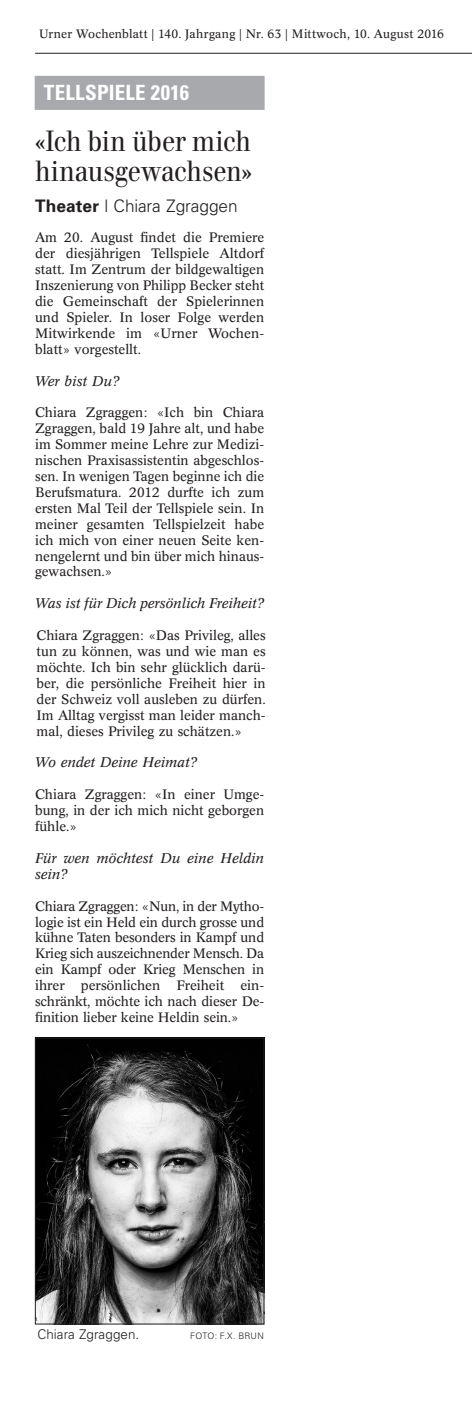
<style>
.page{position:relative;width:472px;height:1401px;background:#fff}
.page>*{position:absolute;margin:0;border:0;box-sizing:border-box;transform-origin:0 0}
._101_Titel1{font:28.5px/30px "UBS Headline";letter-spacing:-.005em;color:#231f20}
._602_Balken_Kasten{font:700 condensed 21px "Univers";letter-spacing:.015em;color:#fff}
._201_Spitzmarke_1{font:300 17.25px "Univers";letter-spacing:-.005em;color:#231f20}
._452_Interview_Frage{font:italic 13.8px/15.9px "Concorde BE";color:#231f20}
._401_Grundtext{font:13.5px/15.9px "Concorde BE";color:#231f20;text-align:justify}
._501_Legende{font:300 13.35px "Univers";letter-spacing:.005em;color:#231f20}
.t1{font:12px "Concorde BE";letter-spacing:.015em;color:#231f20}
._501_Legende-2{font:300 8.85px "Univers";letter-spacing:.02em;color:#231f20}
.s1{font-weight:700}
</style>
<div class="page">
<div style="left:35px;top:76px;width:229px;height:34px;background:#a8a9ad"></div>
<img style="left:37px;top:1039px;width:225px;height:282px">
<div style="left:35px;top:1037px;width:229px;height:286px;border:1px solid #231f20"></div>
<hr style="left:35px;top:53px;width:436px;height:1px;background:#231f20">
<p class="t1" style="left:39px;top:27px;width:406px">Urner Wochenblatt | 140. Jahrgang | Nr. 63 | Mittwoch, 10. August 2016</p>
<p class="_602_Balken_Kasten" style="left:44px;top:79px;width:146px">TELLSPIELE 2016</p>
<p class="_101_Titel1" style="left:35px;top:126px;width:218px">«Ich bin über mich hinausgewachsen»</p>
<p class="_201_Spitzmarke_1" style="left:35px;top:196px;width:204px"><span class="s1">Theater</span> | Chiara Zgraggen</p>
<p class="_401_Grundtext" style="left:35px;top:230px;width:230px">Am 20. August findet die Premiere der diesjährigen Tellspiele Altdorf statt. Im Zentrum der bildgewaltigen Inszenierung von Philipp Becker steht die Gemeinschaft der Spielerinnen und Spieler. In loser Folge werden Mitwirkende im «Urner Wochen&shy;blatt» vorgestellt.</p>
<p class="_452_Interview_Frage" style="left:35px;top:373px;width:86px">Wer bist Du?</p>
<p class="_401_Grundtext" style="left:35px;top:405px;width:230px">Chiara Zgraggen: «Ich bin Chiara Zgraggen, bald 19 Jahre alt, und habe im Sommer meine Lehre zur Medizi&shy;nischen Praxisassistentin abgeschlos&shy;sen. In wenigen Tagen beginne ich die Berufsmatura. 2012 durfte ich zum ersten Mal Teil der Tellspiele sein. In meiner gesamten Tellspielzeit habe ich mich von einer neuen Seite ken&shy;nengelernt und bin über mich hinaus&shy;gewachsen.»</p>
<p class="_452_Interview_Frage" style="left:35px;top:595px;width:230px">Was ist für Dich persönlich Freiheit?</p>
<p class="_401_Grundtext" style="left:37px;top:627px;width:230px">Chiara Zgraggen: «Das Privileg, alles tun zu können, was und wie man es möchte. Ich bin sehr glücklich darü&shy;ber, die persönliche Freiheit hier in der Schweiz voll ausleben zu dürfen.<br>Im Alltag vergisst man leider manch&shy;mal, dieses Privileg zu schätzen.»</p>
<p class="_452_Interview_Frage" style="left:35px;top:754px;width:163px">Wo endet Deine Heimat?</p>
<p class="_401_Grundtext" style="left:35px;top:786px;width:230px">Chiara Zgraggen: «In einer Umge&shy;bung, in der ich mich nicht geborgen fühle.»</p>
<p class="_452_Interview_Frage" style="left:35px;top:850px;width:230px">Für wen möchtest Du eine Heldin sein?</p>
<p class="_401_Grundtext" style="left:35px;top:898px;width:230px">Chiara Zgraggen: «Nun, in der Mytho&shy;logie ist ein Held ein durch grosse und kühne Taten besonders in Kampf und Krieg sich auszeichnender Mensch. Da ein Kampf oder Krieg Menschen in ihrer persönlichen Freiheit ein&shy;schränkt, möchte ich nach dieser De&shy;finition lieber keine Heldin sein.»</p>
<p class="_501_Legende" style="left:37px;top:1326px;width:103px">Chiara Zgraggen.</p>
<p class="_501_Legende-2" style="left:190px;top:1330px;width:75px">FOTO: F.X. BRUN</p>
</div>
